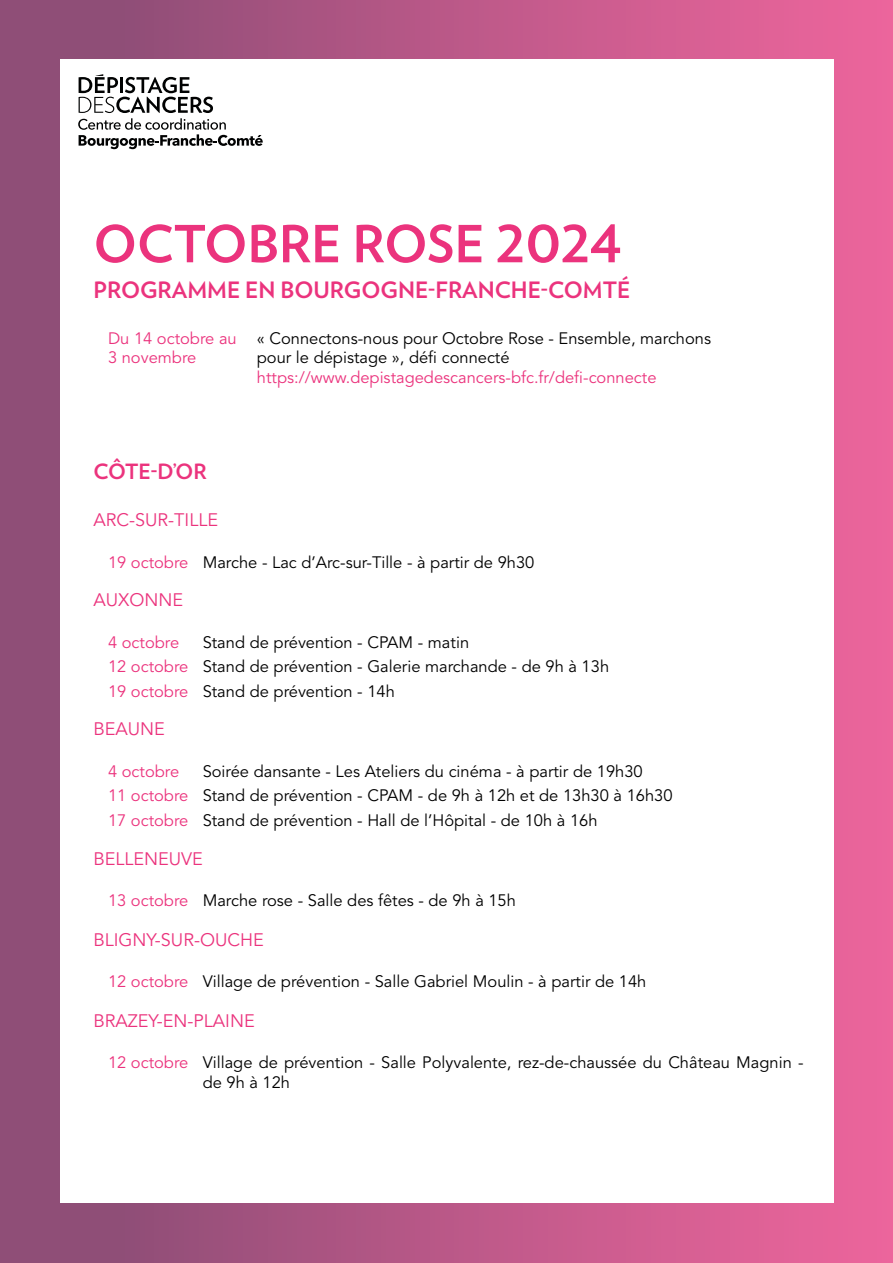
<style>
.page{position:relative;width:893px;height:1263px;background:#fff}
.page>*{position:absolute;margin:0;border:0;box-sizing:border-box;transform-origin:0 0}
.t1{font:700 51px "Verlag";color:#eb337d}
.t2{font:700 22.5px "Verlag";color:#eb337d}
.t3{font:700 21px "Verlag";letter-spacing:-.015em;color:#eb337d}
.t4{font:18px "Avenir LT Std";color:#eb337d}
.t5{font:16.5px/24.5px "Avenir LT Std";color:#000}
.t6{font:16.5px/19.8px "Avenir LT Std";color:#eb337d}
.s1{color:#eb337d}
</style>
<div class="page">
<div style="left:0;top:0;width:893px;height:1263px;background:linear-gradient(to right,#854b73,#ee659d)"></div>
<div style="left:60px;top:60px;width:773px;height:1143px;background:#fff"></div>
<svg style="left:78px;top:74px;width:185px;height:75px"></svg>
<h1 class="t1" style="left:94px;top:204px;width:530px">OCTOBRE ROSE 2024</h1>
<h2 class="t2" style="left:94px;top:272px;width:538px">PROGRAMME EN BOURGOGNE-FRANCHE-COMTÉ</h2>
<p class="t6" style="left:108px;top:328px;width:130px">Du 14 octobre au<br>3 novembre</p>
<p class="t5" style="left:257px;top:328px;width:456px;line-height:19.8px">« Connectons-nous pour Octobre Rose - Ensemble, marchons pour le dépistage », défi connecté</p>
<p class="t6" style="left:257px;top:368px;width:401px">https://www.depistagedescancers-bfc.fr/defi-connecte</p>
<p class="t3" style="left:94px;top:455px;width:115px">CÔTE-D’OR</p>
<p class="t4" style="left:94px;top:510px;width:126px">ARC-SUR-TILLE</p>
<p class="t5" style="left:108px;top:550px;width:428px"><span class="s1">19 octobre</span> Marche - Lac d’Arc-sur-Tille - à partir de 9h30</p>
<p class="t4" style="left:94px;top:590px;width:91px">AUXONNE</p>
<p class="t6" style="left:108px;top:633px;width:73px">4 octobre</p>
<p class="t5" style="left:108px;top:630px;width:503px;text-indent:95px">Stand de prévention - CPAM - matin<br><span class="s1">12 octobre</span> Stand de prévention - Galerie marchande - de 9h à 13h<br><span class="s1">19 octobre</span> Stand de prévention - 14h</p>
<p class="t4" style="left:94px;top:719px;width:73px">BEAUNE</p>
<p class="t6" style="left:108px;top:762px;width:73px">4 octobre</p>
<p class="t5" style="left:108px;top:759px;width:566px;text-indent:95px">Soirée dansante - Les Ateliers du cinéma - à partir de 19h30<br><span class="s1">11 octobre</span> Stand de prévention - CPAM - de 9h à 12h et de 13h30 à 16h30<br><span class="s1">17 octobre</span> Stand de prévention - Hall de l’Hôpital - de 10h à 16h</p>
<p class="t4" style="left:94px;top:848px;width:111px">BELLENEUVE</p>
<p class="t5" style="left:108px;top:888px;width:409px"><span class="s1">13 octobre</span> Marche rose - Salle des fêtes - de 9h à 15h</p>
<p class="t4" style="left:94px;top:929px;width:172px">BLIGNY-SUR-OUCHE</p>
<p class="t5" style="left:108px;top:969px;width:540px"><span class="s1">12 octobre</span> Village de prévention - Salle Gabriel Moulin - à partir de 14h</p>
<p class="t4" style="left:94px;top:1010px;width:163px">BRAZEY-EN-PLAINE</p>
<p class="t5" style="left:203px;top:1053px;width:602px;line-height:19.8px;text-indent:-95px"><span class="s1">12 octobre</span> Village de prévention - Salle Polyvalente, rez-de-chaussée du Château Magnin - de 9h à 12h</p>
</div>
